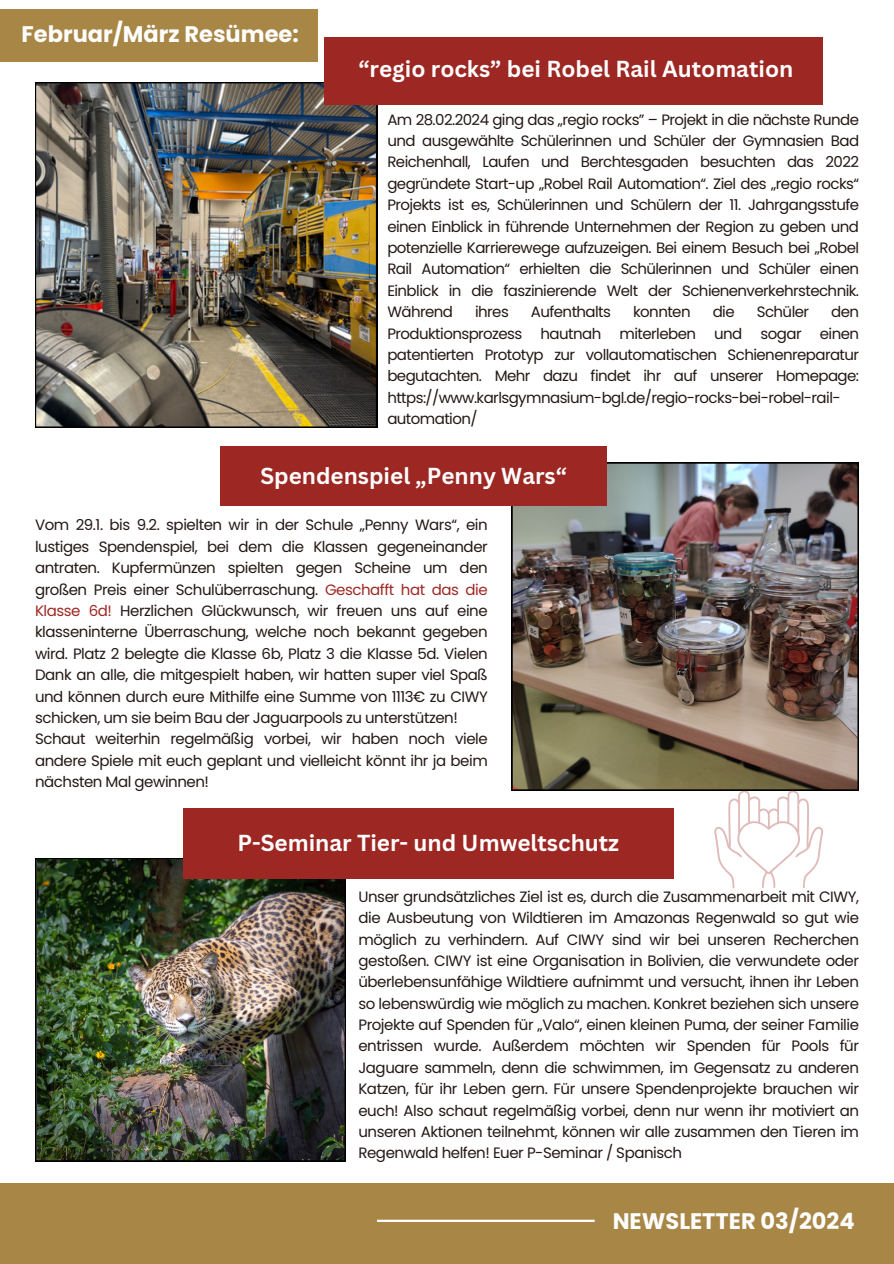
<style>
.page{position:relative;width:894px;height:1264px;background:#fff}
.page>*{position:absolute;margin:0;border:0;box-sizing:border-box;transform-origin:0 0}
.t1{font:700 22.5px "Canva Sans";color:#fdfdfd}
.t2{font:700 22.5px "Poppins";color:#fdfdfd}
.t3{font:700 22.5px "Canva Sans";color:#fff}
.t4{font:15px/21.3px "Poppins";letter-spacing:-.04em;color:#231815;text-align:justify}
.s1{color:#9d2722}
</style>
<div class="page">
<div style="left:0;top:1183px;width:893px;height:80px;background:#a88746"></div>
<img style="left:511px;top:462px;width:347px;height:328px">
<div style="left:220px;top:446px;width:386px;height:59px;background:#9d2722"></div>
<hr style="left:377px;top:1219px;width:217px;height:2px;background:#fff">
<div style="left:0;top:9px;width:317px;height:53px;background:#a88746"></div>
<img style="left:35px;top:82px;width:342px;height:345px">
<div style="left:324px;top:37px;width:498px;height:67px;background:#9d2722"></div>
<img style="left:36px;top:858px;width:309px;height:303px">
<div style="left:183px;top:808px;width:490px;height:71px;background:#9d2722"></div>
<svg style="left:714px;top:790px;width:108px;height:98px"></svg>
<p class="t2" style="left:22px;top:19px;width:279px">Februar/März Resümee:</p>
<p class="t1" style="left:358px;top:53px;width:436px">“regio rocks” bei Robel Rail Automation</p>
<p class="t4" style="left:387px;top:109px;width:473px">Am 28.02.2024 ging das „regio rocks” – Projekt in die nächste Runde und ausgewählte Schülerinnen und Schüler der Gymnasien Bad Reichenhall, Laufen und Berchtesgaden besuchten das 2022 gegründete Start-up „Robel Rail Automation“. Ziel des „regio rocks“ Projekts ist es, Schülerinnen und Schülern der 11. Jahrgangsstufe einen Einblick in führende Unternehmen der Region zu geben und potenzielle Karrierewege aufzuzeigen. Bei einem Besuch bei „Robel Rail Automation“ erhielten die Schülerinnen und Schüler einen Einblick in die faszinierende Welt der Schienenverkehrstechnik.<br>Während</p>
<p class="t4" style="left:475px;top:301px;width:35px">ihres</p>
<p class="t4" style="left:531px;top:301px;width:81px">Aufenthalts</p>
<p class="t4" style="left:633px;top:301px;width:59px">konnten</p>
<p class="t4" style="left:712px;top:301px;width:23px">die</p>
<p class="t4" style="left:756px;top:301px;width:54px">Schüler</p>
<p class="t4" style="left:387px;top:301px;width:473px;text-align:left;text-indent:443px">den Produktionsprozess hautnah miterleben und sogar einen patentierten Prototyp zur vollautomatischen Schienenreparatur begutachten. Mehr dazu findet ihr auf unserer Homepage: https://www.karlsgymnasium-bgl.de/regio-rocks-bei-robel-rail&shy;automation/</p>
<h2 class="t1" style="left:260px;top:460px;width:308px">Spendenspiel „Penny Wars“</h2>
<p class="t4" style="left:35px;top:514px;width:454px">Vom 29.1. bis 9.2. spielten wir in der Schule „Penny Wars“, ein lustiges Spendenspiel, bei dem die Klassen gegeneinander antraten. Kupfermünzen spielten gegen Scheine um den großen Preis einer Schulüberraschung. <span class="s1">Geschafft hat das die Klasse 6d!</span> Herzlichen Glückwunsch, wir freuen uns auf eine klasseninterne Überraschung, welche noch bekannt gegeben wird. Platz 2 belegte die Klasse 6b, Platz 3 die Klasse 5d. Vielen Dank an alle, die mitgespielt haben, wir hatten super viel Spaß und können durch eure Mithilfe eine Summe von 1113€ zu CIWY schicken, um sie beim Bau der Jaguarpools zu unterstützen!</p>
<h2 class="t4" style="left:35px;top:728px;width:454px">Schaut weiterhin regelmäßig vorbei, wir haben noch viele andere Spiele mit euch geplant und vielleicht könnt ihr ja beim nächsten Mal gewinnen!</h2>
<h2 class="t3" style="left:237px;top:827px;width:383px">P-Seminar Tier- und Umweltschutz</h2>
<p class="t4" style="left:358px;top:885px;width:502px">Unser grundsätzliches Ziel ist es, durch die Zusammenarbeit mit CIWY, die Ausbeutung von Wildtieren im Amazonas Regenwald so gut wie möglich zu verhindern. Auf CIWY sind wir bei unseren Recherchen gestoßen. CIWY ist eine Organisation in Bolivien, die verwundete oder überlebensunfähige Wildtiere aufnimmt und versucht, ihnen ihr Leben so lebenswürdig wie möglich zu machen. Konkret beziehen sich unsere Projekte auf Spenden für „Valo“, einen kleinen Puma, der seiner Familie entrissen wurde. Außerdem möchten wir Spenden für Pools für Jaguare sammeln, denn die schwimmen, im Gegensatz zu anderen Katzen, für ihr Leben gern. Für unsere Spendenprojekte brauchen wir euch! Also schaut regelmäßig vorbei, denn nur wenn ihr motiviert an unseren Aktionen teilnehmt, können wir alle zusammen den Tieren im Regenwald helfen! Euer P-Seminar / Spanisch</p>
<p class="t2" style="left:612px;top:1205px;width:243px">NEWSLETTER 03/2024</p>
</div>
